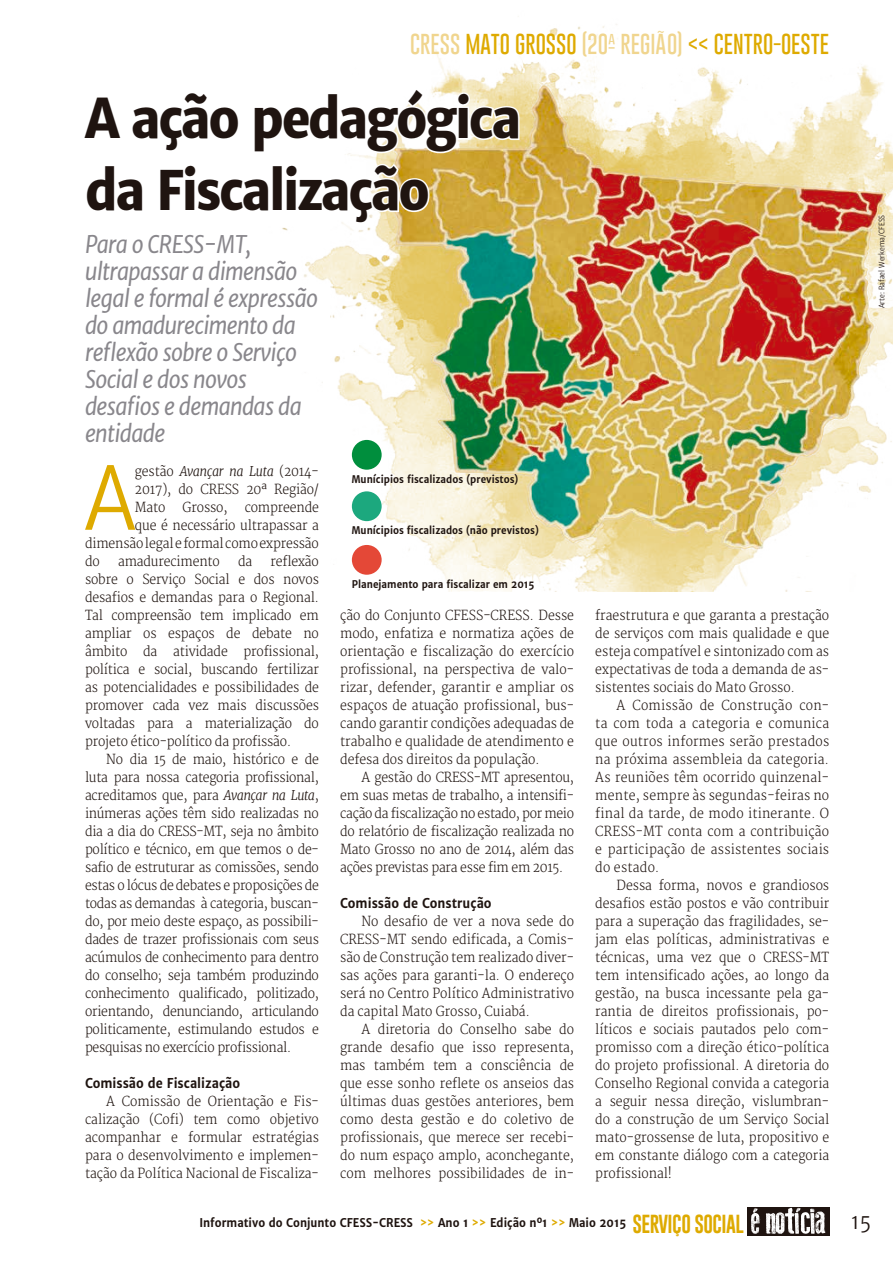
<style>
.page{position:relative;width:893px;height:1263px;background:#fff}
.page>*{position:absolute;margin:0;border:0;box-sizing:border-box;transform-origin:0 0}
.t1{font:86.1px "Merriweather Sans";color:#deaa00;scale:.9 1}
.t2{font:800 54px/72px "Merriweather Sans";letter-spacing:-.05em;color:#1f1410;scale:.9 1}
.t3{font:italic 24px/27px "Merriweather Sans";letter-spacing:-.03em;color:#89878c;scale:.9 1}
.t4{font:100 21px "Gobold";color:#deaa00}
.t5{font:100 21px "Gobold";color:#f0d58e}
.t6{font:21px "Merriweather Sans";color:#1f1410;scale:.9 1}
.t7{font:300 13.5px/18px "Merriweather";color:#1f1410;text-align:justify;scale:.9 1}
.t8{font:700 13.5px "Merriweather Sans";color:#1f1410;scale:.9 1}
.t9{font:700 12px "Merriweather Sans";color:#1f1410;scale:.9 1}
.t10{font:700 10.5px "Merriweather Sans";color:#1f1410;scale:.9 1}
.t11{font:7.5px "Merriweather Sans";color:#1f1410;scale:.9 1}
.s1{color:#f0d58e}
.s2{font-style:italic}
.s3{color:#deaa00}
.s4{font-family:"Gobold";font-weight:400;font-size:19.05px;color:#deaa00}
</style>
<div class="page">
<div style="left:748px;top:1207px;width:82px;height:29px;background:#1f1410"></div>
<svg style="left:751px;top:1207px;width:75px;height:27px"></svg>
<img style="left:282px;top:16px;width:611px;height:575px">
<svg style="left:282px;top:85px;width:239px;height:70px"></svg>
<svg style="left:283px;top:161px;width:145px;height:64px"></svg>
<div style="left:352px;top:440px;width:30px;height:30px;background:#008e3d;border-radius:50%"></div>
<div style="left:352px;top:491px;width:30px;height:30px;background:#1ca87e;border-radius:50%"></div>
<div style="left:352px;top:545px;width:30px;height:30px;background:#e44837;border-radius:50%"></div>
<h3 class="t5" style="left:410px;top:30px;width:11px">CRESS</h3>
<h3 class="t4" style="left:465px;top:30px;width:365px">MATO GROSSO <span class="s1">(20ª REGIÃO)</span> &lt;&lt; CENTRO-OESTE</h3>
<h2 class="t2" style="left:85px;top:83px;width:486px">A ação pedagógica da Fiscalização</h2>
<h3 class="t3" style="left:85px;top:231px;width:260px">Para o CRESS-MT, ultrapassar a dimensão legal e formal é expressão do amadurecimento da reflexão sobre o Serviço<br>Social e dos novos desafios e demandas da entidade</h3>
<h1 class="t1" style="left:84px;top:446px;width:60px">A</h1>
<p class="t7" style="left:135px;top:462px;width:206px">gestão <span class="s2">Avançar na Luta</span> (2014- 2017), do CRESS 20ª Região/ Mato</p>
<p class="t7" style="left:183px;top:498px;width:52px">Grosso,</p>
<p class="t7" style="left:245px;top:498px;width:84px">compreende</p>
<p class="t7" style="left:135px;top:516px;width:206px">que é necessário ultrapassar a</p>
<p class="t7" style="left:85px;top:534px;width:261px">dimensão legal e formal como expressão</p>
<p class="t7" style="left:85px;top:552px;width:18px">do</p>
<p class="t7" style="left:118px;top:552px;width:115px">amadurecimento</p>
<p class="t7" style="left:238px;top:552px;width:17px">da</p>
<p class="t7" style="left:85px;top:552px;width:261px;text-indent:186px">reflexão sobre o Serviço Social e dos novos desafios e demandas para o Regional.<br>Tal compreensão tem implicado em ampliar os espaços de debate no âmbito da atividade profissional, política e social, buscando fertilizar as potencialidades e possibilidades de promover cada vez mais discussões voltadas para a materialização do projeto ético-político da profissão.</p>
<p class="t7" style="left:85px;top:750px;width:261px;text-indent:21px">No dia 15 de maio, histórico e de luta para nossa categoria profissional, acreditamos que, para <span class="s2">Avançar na Luta</span>, inúmeras ações têm sido realizadas no dia a dia do CRESS-MT, seja no âmbito político e técnico, em que temos o de&shy;safio de estruturar as comissões, sendo estas o lócus de debates e proposições de todas as demandas à categoria, buscan&shy;do, por meio deste espaço, as possibili&shy;dades de trazer profissionais com seus acúmulos de conhecimento para dentro do conselho; seja também produzindo conhecimento qualificado, politizado, orientando, denunciando, articulando politicamente, estimulando estudos e pesquisas no exercício profissional.</p>
<p class="t8" style="left:85px;top:1074px;width:174px">Comissão de Fiscalização</p>
<p class="t7" style="left:85px;top:1092px;width:261px;text-indent:21px">A Comissão de Orientação e Fis&shy;calização (Cofi) tem como objetivo acompanhar e formular estratégias para o desenvolvimento e implemen&shy;tação da Política Nacional de Fiscaliza-</p>
<p class="t10" style="left:352px;top:472px;width:187px">Munícipios fiscalizados (previstos)</p>
<p class="t10" style="left:352px;top:524px;width:209px">Munícipios fiscalizados (não previstos)</p>
<p class="t10" style="left:352px;top:577px;width:204px">Planejamento para fiscalizar em 2015</p>
<p class="t7" style="left:340px;top:606px;width:261px">ção do Conjunto CFESS-CRESS. Desse modo, enfatiza e normatiza ações de orientação e fiscalização do exercício profissional, na perspectiva de valo&shy;rizar, defender, garantir e ampliar os espaços de atuação profissional, bus&shy;cando garantir condições adequadas de trabalho e qualidade de atendimento e defesa dos direitos da população.</p>
<p class="t7" style="left:340px;top:768px;width:261px;text-indent:21px">A gestão do CRESS-MT apresentou, em suas metas de trabalho, a intensifi&shy;cação da fiscalização no estado, por meio do relatório de fiscalização realizada no Mato Grosso no ano de 2014, além das ações previstas para esse fim em 2015.</p>
<p class="t8" style="left:340px;top:895px;width:170px">Comissão de Construção</p>
<p class="t7" style="left:340px;top:912px;width:261px;text-indent:21px">No desafio de ver a nova sede do CRESS-MT sendo edificada, a Comis&shy;são de Construção tem realizado diver&shy;sas ações para garanti-la. O endereço será no Centro Político Administrativo da capital Mato Grosso, Cuiabá.</p>
<p class="t7" style="left:340px;top:1020px;width:261px;text-indent:21px">A diretoria do Conselho sabe do grande desafio que isso representa, mas também tem a consciência de que esse sonho reflete os anseios das últimas duas gestões anteriores, bem como desta gestão e do coletivo de profissionais, que merece ser recebi&shy;do num espaço amplo, aconchegante, com melhores possibilidades de in-</p>
<p class="t7" style="left:595px;top:606px;width:261px">fraestrutura e que garanta a prestação de serviços com mais qualidade e que esteja compatível e sintonizado com as expectativas de toda a demanda de as&shy;sistentes sociais do Mato Grosso.</p>
<p class="t7" style="left:595px;top:696px;width:261px;text-indent:21px">A Comissão de Construção con&shy;ta com toda a categoria e comunica que outros informes serão prestados na próxima assembleia da categoria.<br>As reuniões têm ocorrido quinzenal&shy;mente, sempre às segundas-feiras no final da tarde, de modo itinerante. O CRESS-MT conta com a contribuição e participação de assistentes sociais do estado.</p>
<p class="t7" style="left:595px;top:876px;width:261px;text-indent:21px">Dessa forma, novos e grandiosos desafios estão postos e vão contribuir para a superação das fragilidades, se&shy;jam elas políticas, administrativas e técnicas, uma vez que o CRESS-MT tem intensificado ações, ao longo da gestão, na busca incessante pela ga&shy;rantia de direitos profissionais, po&shy;líticos e sociais pautados pelo com&shy;promisso com a direção ético-política do projeto profissional. A diretoria do Conselho Regional convida a categoria a seguir nessa direção, vislumbran&shy;do a construção de um Serviço Social mato-grossense de luta, propositivo e em constante diálogo com a categoria profissional!</p>
<p class="t11" style="left:877px;top:308px;width:105px;rotate:-90deg">Arte: Rafael Werkema/CFESS</p>
<p class="t9" style="left:199px;top:1215px;width:606px">Informativo do Conjunto CFESS-CRESS <span class="s3">&gt;&gt;</span> Ano 1 <span class="s3">&gt;&gt;</span> Edição nº1 <span class="s3">&gt;&gt;</span> Maio 2015 <span class="s4">SERVIÇO SOCIAL</span></p>
<h3 class="t6" style="left:851px;top:1209px;width:23px">15</h3>
</div>
